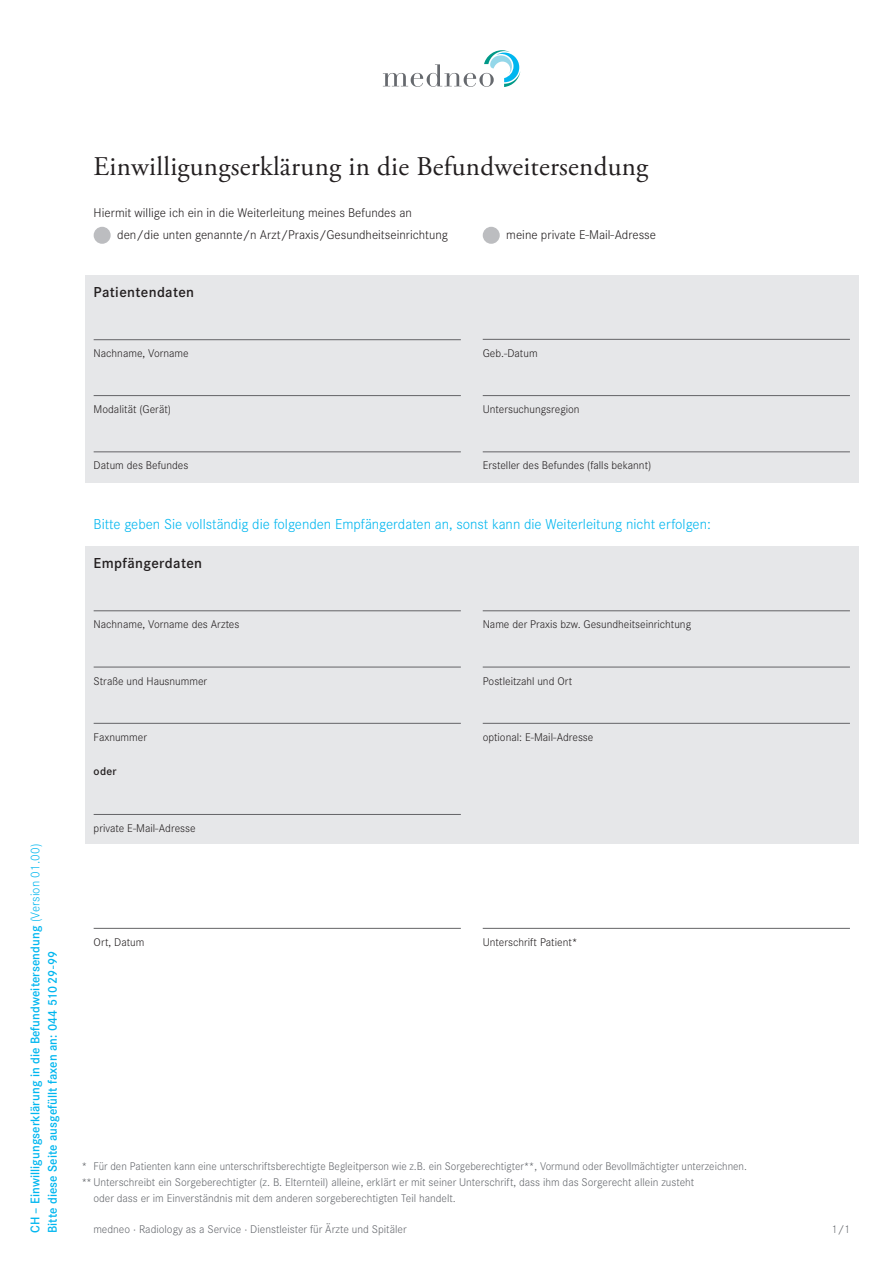
<style>
.page{position:relative;width:893px;height:1263px;background:#fff}
.page>*{position:absolute;margin:0;border:0;box-sizing:border-box;transform-origin:0 0}
.t1{font:27px "Adobe Garamond Pro";letter-spacing:.01em;color:#231f20}
.t2{font:300 15px "Corporate S";color:#00b6ef}
.t3{font:600 15px "Corporate S";letter-spacing:.025em;color:#231f20}
.t4{font:300 13.2px/21.5px "Corporate S";color:#231f20}
.t5{font:600 13.2px/17.2px "Corporate S";letter-spacing:.01em;color:#00b6ef}
.t6{font:300 11.7px "Corporate S";color:#66696e}
.t7{font:300 11.7px "Corporate S";color:#231f20}
.t8{font:600 11.7px "Corporate S";color:#231f20}
.s1{font-weight:300}
</style>
<div class="page">
<svg style="left:383px;top:50px;width:137px;height:37px"></svg>
<div style="left:85px;top:546px;width:774px;height:298px;background:#e6e7e9"></div>
<hr style="left:94px;top:610px;width:367px;height:1px;background:#636366">
<hr style="left:483px;top:610px;width:367px;height:1px;background:#636366">
<hr style="left:94px;top:667px;width:367px;height:1px;background:#636366">
<hr style="left:483px;top:667px;width:367px;height:1px;background:#636366">
<hr style="left:94px;top:723px;width:367px;height:1px;background:#636366">
<hr style="left:483px;top:723px;width:367px;height:1px;background:#636366">
<hr style="left:94px;top:814px;width:367px;height:1px;background:#636366">
<div style="left:94px;top:227px;width:17px;height:17px;background:#bcbdc0;border-radius:50%"></div>
<div style="left:483px;top:227px;width:17px;height:17px;background:#bcbdc0;border-radius:50%"></div>
<hr style="left:94px;top:928px;width:367px;height:1px;background:#636366">
<hr style="left:483px;top:928px;width:367px;height:1px;background:#636366">
<div style="left:85px;top:275px;width:774px;height:207px;background:#e6e7e9"></div>
<hr style="left:94px;top:339px;width:367px;height:1px;background:#636366">
<hr style="left:483px;top:339px;width:367px;height:1px;background:#636366">
<hr style="left:94px;top:395px;width:367px;height:1px;background:#636366">
<hr style="left:483px;top:395px;width:367px;height:1px;background:#636366">
<hr style="left:94px;top:452px;width:367px;height:1px;background:#636366">
<hr style="left:483px;top:452px;width:367px;height:1px;background:#636366">
<p class="t5" style="left:27px;top:1233px;width:391px;rotate:-90deg">CH – Einwilligungserklärung in die Befundweitersendung <span class="s1">(Version 01.00)<br></span>Bitte diese Seite ausgefüllt faxen an: 044 510 29-99</p>
<h1 class="t1" style="left:94px;top:150px;width:556px">Einwilligungserklärung in die Befundweitersendung</h1>
<p class="t4" style="left:117px;top:202px;width:332px;text-indent:-24px">Hiermit willige ich ein in die Weiterleitung meines Befundes an den/die unten genannte/n Arzt/Praxis/Gesundheitseinrichtung</p>
<p class="t4" style="left:506px;top:224px;width:151px">meine private E-Mail-Adresse</p>
<p class="t3" style="left:94px;top:283px;width:102px">Patientendaten</p>
<p class="t7" style="left:94px;top:346px;width:97px">Nachname, Vorname</p>
<p class="t7" style="left:483px;top:346px;width:56px">Geb.-Datum</p>
<p class="t7" style="left:94px;top:403px;width:79px">Modalität (Gerät)</p>
<p class="t7" style="left:483px;top:403px;width:98px">Untersuchungsregion</p>
<p class="t7" style="left:94px;top:459px;width:96px">Datum des Befundes</p>
<p class="t7" style="left:483px;top:459px;width:170px">Ersteller des Befundes (falls bekannt)</p>
<p class="t2" style="left:94px;top:516px;width:619px">Bitte geben Sie vollständig die folgenden Empfängerdaten an, sonst kann die Weiterleitung nicht erfolgen:</p>
<p class="t3" style="left:94px;top:554px;width:110px">Empfängerdaten</p>
<p class="t7" style="left:94px;top:618px;width:147px">Nachname, Vorname des Arztes</p>
<p class="t7" style="left:483px;top:618px;width:210px">Name der Praxis bzw. Gesundheitseinrichtung</p>
<p class="t7" style="left:94px;top:674px;width:115px">Straße und Hausnummer</p>
<p class="t7" style="left:483px;top:674px;width:91px">Postleitzahl und Ort</p>
<p class="t7" style="left:94px;top:730px;width:55px">Faxnummer</p>
<p class="t7" style="left:483px;top:730px;width:112px">optional: E-Mail-Adresse</p>
<p class="t8" style="left:94px;top:765px;width:25px">oder</p>
<p class="t7" style="left:94px;top:821px;width:103px">private E-Mail-Adresse</p>
<p class="t7" style="left:94px;top:935px;width:52px">Ort, Datum</p>
<p class="t7" style="left:483px;top:935px;width:96px">Unterschrift Patient*</p>
<p class="t6" style="left:82px;top:1160px;width:667px">* Für den Patienten kann eine unterschriftsberechtigte Begleitperson wie z.B. ein Sorgeberechtigter**, Vormund oder Bevollmächtigter unterzeichnen.</p>
<p class="t6" style="left:82px;top:1175px;width:614px">**Unterschreibt ein Sorgeberechtigter (z. B. Elternteil) alleine, erklärt er mit seiner Unterschrift, dass ihm das Sorgerecht allein zusteht</p>
<p class="t6" style="left:93px;top:1191px;width:364px">oder dass er im Einverständnis mit dem anderen sorgeberechtigten Teil handelt.</p>
<p class="t6" style="left:93px;top:1223px;width:315px">medneo Ά Radiology as a Service Ά Dienstleister für Ärzte und Spitäler</p>
<p class="t6" style="left:832px;top:1223px;width:20px">1/1</p>
</div>
